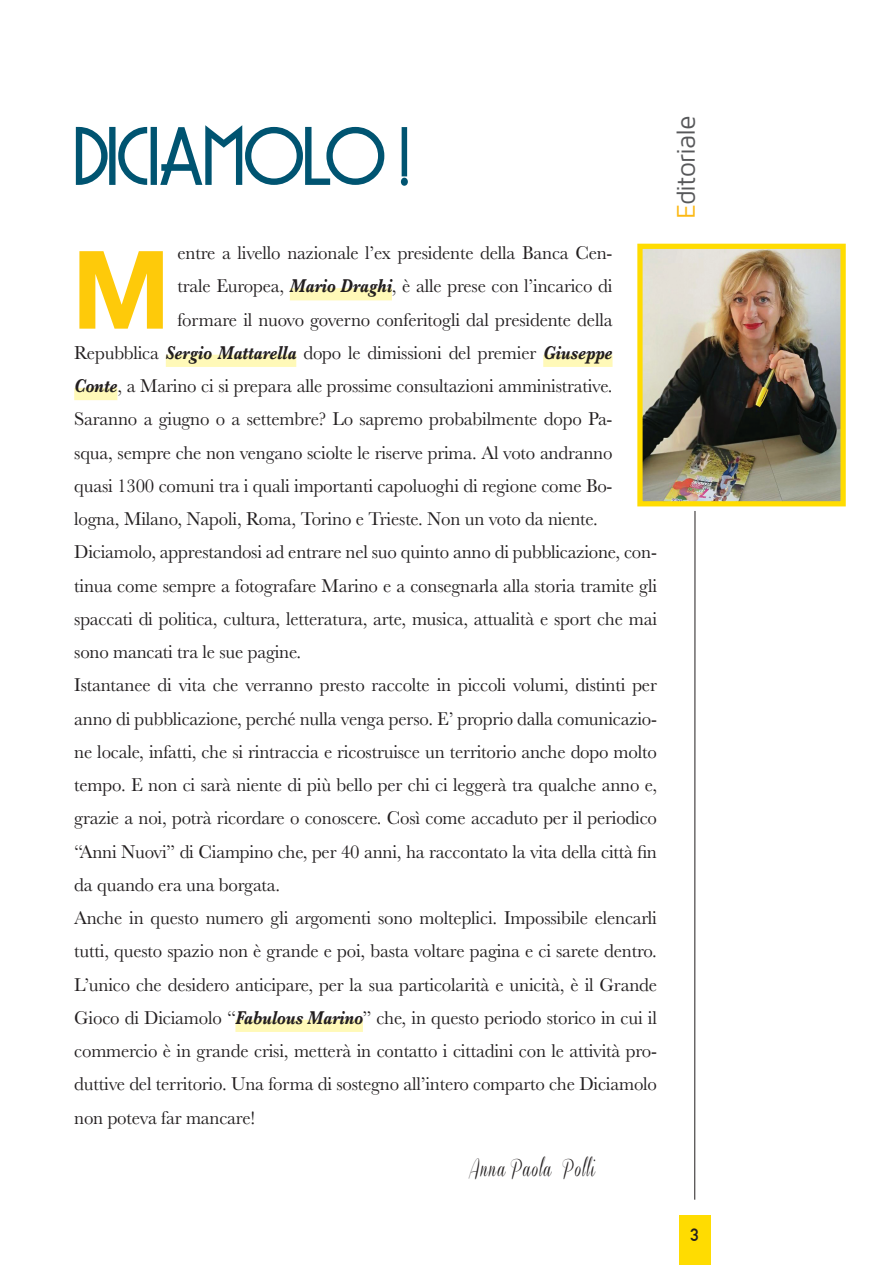
<style>
.page{position:relative;width:893px;height:1265px;background:#fff}
.page>*{position:absolute;margin:0;border:0;box-sizing:border-box;transform-origin:0 0}
.t1{font:700 108.5px "Helvetica Neue";color:#feca0a}
.t2{font:77px "Copasetic";color:#005471}
.t3{font:26.25px "Maven Pro";letter-spacing:-.04em;color:#57585a}
.t4{font:19.25px "Baskerville";letter-spacing:-.01em;color:#231f20}
.t5{font:18.9px "Coneria Script Demo";letter-spacing:.1em;color:#231f20;scale:.77 1}
.t6{font:700 17.5px "DIN Alternate";color:#231f20}
.s1{font-weight:700;font-style:italic}
.s2{color:#fcb814}
</style>
<div class="page">
<div style="left:679px;top:1215px;width:31px;height:50px;background:#ffdc01"></div>
<hr style="left:694px;top:511px;width:1px;height:689px;background:#231f20">
<img style="left:643px;top:250px;width:197px;height:250px">
<div style="left:637px;top:244px;width:209px;height:262px;border:5px solid #ffdc01"></div>
<div style="left:290px;top:288px;width:102px;height:12px;background:#fff9b8"></div>
<div style="left:166px;top:355px;width:130px;height:12px;background:#fff9b8"></div>
<div style="left:543px;top:355px;width:69px;height:12px;background:#fff9b8"></div>
<div style="left:74px;top:388px;width:43px;height:12px;background:#fff9b8"></div>
<div style="left:235px;top:1020px;width:128px;height:12px;background:#fff9b8"></div>
<h2 class="t2" style="left:74px;top:119px;width:336px">DICIAMOLO !</h2>
<p class="t4" style="left:177px;top:241px;width:437px">entre a livello nazionale l’ex presidente della Banca Cen-</p>
<p class="t4" style="left:177px;top:274px;width:437px">trale Europea, <span class="s1">Mario Draghi</span>, è alle prese con l’incarico di</p>
<p class="t4" style="left:177px;top:307px;width:437px">formare il nuovo governo conferitogli dal presidente della</p>
<p class="t4" style="left:74px;top:340px;width:540px">Repubblica <span class="s1">Sergio Mattarella</span> dopo le dimissioni del premier <span class="s1">Giuseppe</span></p>
<p class="t4" style="left:74px;top:374px;width:540px"><span class="s1">Conte</span>, a Marino ci si prepara alle prossime consultazioni amministrative.</p>
<p class="t4" style="left:74px;top:407px;width:540px">Saranno a giugno o a settembre? Lo sapremo probabilmente dopo Pa-</p>
<p class="t4" style="left:74px;top:440px;width:540px">squa, sempre che non vengano sciolte le riserve prima. Al voto andranno</p>
<p class="t4" style="left:74px;top:473px;width:540px">quasi 1300 comuni tra i quali importanti capoluoghi di regione come Bo-</p>
<p class="t4" style="left:74px;top:507px;width:525px">logna, Milano, Napoli, Roma, Torino e Trieste. Non un voto da niente.</p>
<p class="t4" style="left:74px;top:540px;width:584px">Diciamolo, apprestandosi ad entrare nel suo quinto anno di pubblicazione, con-</p>
<p class="t4" style="left:74px;top:573px;width:584px">tinua come sempre a fotografare Marino e a consegnarla alla storia tramite gli</p>
<p class="t4" style="left:74px;top:606px;width:584px">spaccati di politica, cultura, letteratura, arte, musica, attualità e sport che mai</p>
<p class="t4" style="left:74px;top:640px;width:229px">sono mancati tra le sue pagine.</p>
<p class="t4" style="left:74px;top:673px;width:584px">Istantanee di vita che verranno presto raccolte in piccoli volumi, distinti per</p>
<p class="t4" style="left:74px;top:706px;width:584px">anno di pubblicazione, perché nulla venga perso. E’ proprio dalla comunicazio-</p>
<p class="t4" style="left:74px;top:739px;width:584px">ne locale, infatti, che si rintraccia e ricostruisce un territorio anche dopo molto</p>
<p class="t4" style="left:74px;top:773px;width:584px">tempo. E non ci sarà niente di più bello per chi ci leggerà tra qualche anno e,</p>
<p class="t4" style="left:74px;top:806px;width:584px">grazie a noi, potrà ricordare o conoscere. Così come accaduto per il periodico</p>
<p class="t4" style="left:74px;top:839px;width:584px">“Anni Nuovi” di Ciampino che, per 40 anni, ha raccontato la vita della città fin</p>
<p class="t4" style="left:74px;top:872px;width:207px">da quando era una borgata.</p>
<p class="t4" style="left:74px;top:906px;width:584px">Anche in questo numero gli argomenti sono molteplici. Impossibile elencarli</p>
<p class="t4" style="left:74px;top:939px;width:584px">tutti, questo spazio non è grande e poi, basta voltare pagina e ci sarete dentro.</p>
<p class="t4" style="left:74px;top:972px;width:584px">L’unico che desidero anticipare, per la sua particolarità e unicità, è il Grande</p>
<p class="t4" style="left:74px;top:1005px;width:584px">Gioco di Diciamolo “<span class="s1">Fabulous Marino</span>” che, in questo periodo storico in cui il</p>
<p class="t4" style="left:74px;top:1039px;width:584px">commercio è in grande crisi, metterà in contatto i cittadini con le attività pro-</p>
<p class="t4" style="left:74px;top:1072px;width:584px">duttive del territorio. Una forma di sostegno all’intero comparto che Diciamolo</p>
<p class="t4" style="left:74px;top:1105px;width:183px">non poteva far mancare!</p>
<p class="t5" style="left:469px;top:1159px;width:166px">Anna Paola Polli</p>
<h1 class="t1" style="left:72px;top:205px;width:100px">M</h1>
<h3 class="t3" style="left:672px;top:219px;width:105px;rotate:-90deg"><span class="s2">E</span>ditoriale</h3>
<p class="t6" style="left:690px;top:1222px;width:10px">3</p>
</div>
